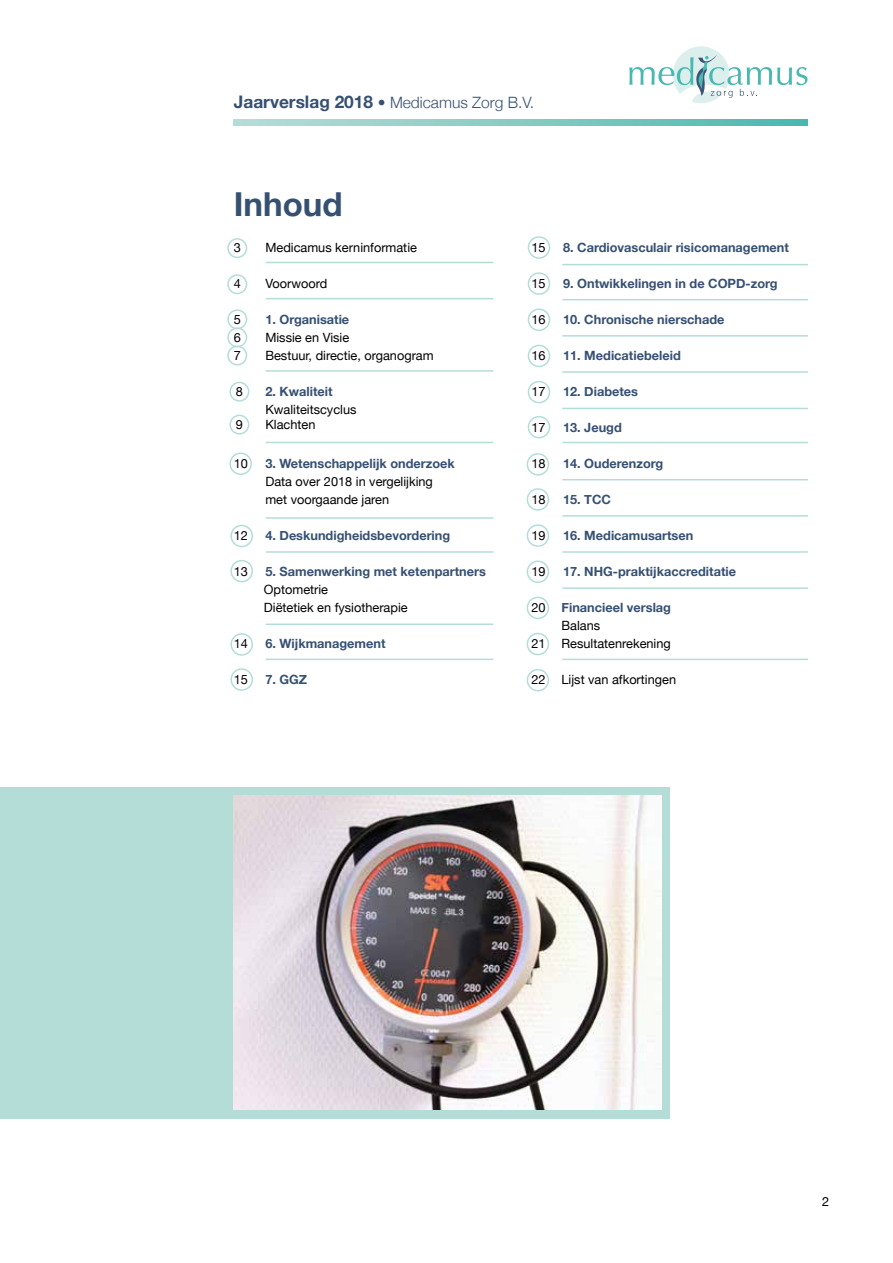
<style>
.page{position:relative;width:893px;height:1263px;background:#fff}
.page>*{position:absolute;margin:0;border:0;box-sizing:border-box;transform-origin:0 0}
.t1{font:700 33px "Helvetica Neue";color:#365072}
.t2{font:300 15.6px "Helvetica Neue";color:#365072}
.t3{font:700 12.75px "Helvetica Neue";color:#365072}
.t4{font:12.75px/18px "Helvetica Neue";color:#000}
.s1{font-weight:700;font-size:17.25px}
.s2{font-weight:400;color:#000}
</style>
<div class="page">
<div style="left:673px;top:46px;width:57px;height:57px;background:#ddefed;border-radius:50%"></div>
<svg style="left:629px;top:55px;width:178px;height:48px"></svg>
<svg style="left:234px;top:119px;width:574px;height:7px;background:#83cac2"></svg>
<hr style="left:266px;top:298px;width:227px;height:1px;background:#b5ddd7">
<hr style="left:266px;top:442px;width:227px;height:1px;background:#b5ddd7">
<hr style="left:562px;top:299px;width:246px;height:1px;background:#b5ddd7">
<hr style="left:562px;top:264px;width:246px;height:1px;background:#b5ddd7">
<hr style="left:562px;top:408px;width:246px;height:1px;background:#b5ddd7">
<hr style="left:562px;top:442px;width:246px;height:1px;background:#b5ddd7">
<div style="left:227px;top:238px;width:20px;height:20px;border:2px solid #b5ddd7;border-radius:50%"></div>
<div style="left:227px;top:309px;width:20px;height:20px;border:2px solid #b5ddd7;border-radius:50%"></div>
<div style="left:229px;top:382px;width:20px;height:20px;border:2px solid #b5ddd7;border-radius:50%"></div>
<hr style="left:266px;top:262px;width:227px;height:1px;background:#b5ddd7">
<hr style="left:266px;top:370px;width:227px;height:2px;background:#b5ddd7">
<div style="left:227px;top:274px;width:20px;height:20px;border:2px solid #b5ddd7;border-radius:50%"></div>
<div style="left:230px;top:560px;width:23px;height:22px;border:2px solid #b5ddd7;border-radius:50%"></div>
<div style="left:528px;top:236px;width:22px;height:23px;border:2px solid #b5ddd7;border-radius:50%"></div>
<div style="left:528px;top:272px;width:22px;height:23px;border:2px solid #b5ddd7;border-radius:50%"></div>
<div style="left:528px;top:345px;width:22px;height:22px;border:2px solid #b5ddd7;border-radius:50%"></div>
<div style="left:528px;top:416px;width:22px;height:22px;border:2px solid #b5ddd7;border-radius:50%"></div>
<div style="left:527px;top:453px;width:22px;height:23px;border:2px solid #b5ddd7;border-radius:50%"></div>
<hr style="left:266px;top:551px;width:227px;height:2px;background:#b5ddd7">
<div style="left:229px;top:452px;width:23px;height:23px;border:2px solid #b5ddd7;border-radius:50%"></div>
<hr style="left:266px;top:517px;width:227px;height:2px;background:#b5ddd7">
<div style="left:230px;top:525px;width:23px;height:22px;border:2px solid #b5ddd7;border-radius:50%"></div>
<div style="left:528px;top:308px;width:22px;height:23px;border:2px solid #b5ddd7;border-radius:50%"></div>
<div style="left:528px;top:381px;width:22px;height:22px;border:2px solid #b5ddd7;border-radius:50%"></div>
<div style="left:527px;top:488px;width:22px;height:23px;border:2px solid #b5ddd7;border-radius:50%"></div>
<hr style="left:562px;top:335px;width:246px;height:2px;background:#b5ddd7">
<hr style="left:562px;top:371px;width:246px;height:2px;background:#b5ddd7">
<hr style="left:562px;top:515px;width:246px;height:2px;background:#b5ddd7">
<div style="left:0;top:787px;width:670px;height:331px;background:#b5ddd7"></div>
<img style="left:234px;top:795px;width:427px;height:315px">
<div style="left:527px;top:524px;width:22px;height:23px;border:2px solid #b5ddd7;border-radius:50%"></div>
<div style="left:227px;top:327px;width:20px;height:20px;border:2px solid #b5ddd7;border-radius:50%"></div>
<div style="left:227px;top:345px;width:20px;height:20px;border:2px solid #b5ddd7;border-radius:50%"></div>
<div style="left:229px;top:415px;width:20px;height:20px;border:2px solid #b5ddd7;border-radius:50%"></div>
<hr style="left:266px;top:623px;width:227px;height:2px;background:#b5ddd7">
<div style="left:230px;top:633px;width:23px;height:23px;border:2px solid #b5ddd7;border-radius:50%"></div>
<hr style="left:266px;top:659px;width:227px;height:1px;background:#b5ddd7">
<div style="left:230px;top:668px;width:23px;height:23px;border:2px solid #b5ddd7;border-radius:50%"></div>
<hr style="left:562px;top:479px;width:246px;height:1px;background:#b5ddd7">
<hr style="left:562px;top:551px;width:246px;height:2px;background:#b5ddd7">
<div style="left:527px;top:560px;width:22px;height:23px;border:2px solid #b5ddd7;border-radius:50%"></div>
<hr style="left:562px;top:587px;width:246px;height:2px;background:#b5ddd7">
<div style="left:527px;top:597px;width:22px;height:22px;border:2px solid #b5ddd7;border-radius:50%"></div>
<hr style="left:562px;top:659px;width:246px;height:1px;background:#b5ddd7">
<div style="left:527px;top:633px;width:22px;height:22px;border:2px solid #b5ddd7;border-radius:50%"></div>
<div style="left:527px;top:669px;width:22px;height:22px;border:2px solid #b5ddd7;border-radius:50%"></div>
<p class="t2" style="left:234px;top:90px;width:302px"><span class="s1">Jaarverslag 2018</span> • Medicamus Zorg B.V.</p>
<h1 class="t1" style="left:234px;top:178px;width:110px">Inhoud</h1>
<p class="t4" style="left:234px;top:239px;width:9px">3</p>
<p class="t4" style="left:265px;top:239px;width:153px">Medicamus kerninformatie</p>
<p class="t4" style="left:234px;top:275px;width:9px">4</p>
<p class="t4" style="left:265px;top:275px;width:63px">Voorwoord</p>
<p class="t4" style="left:234px;top:311px;width:9px">5</p>
<p class="t3" style="left:265px;top:309px;width:85px">1. Organisatie</p>
<p class="t4" style="left:234px;top:329px;width:9px">6</p>
<p class="t4" style="left:265px;top:329px;width:85px">Missie en Visie</p>
<p class="t4" style="left:234px;top:347px;width:9px">7</p>
<p class="t4" style="left:265px;top:347px;width:170px">Bestuur, directie, organogram</p>
<p class="t4" style="left:236px;top:383px;width:9px">8</p>
<p class="t3" style="left:265px;top:381px;width:69px">2. Kwaliteit</p>
<p class="t4" style="left:265px;top:401px;width:93px">Kwaliteitscyclus</p>
<p class="t4" style="left:236px;top:416px;width:9px">9</p>
<p class="t4" style="left:265px;top:416px;width:52px">Klachten</p>
<p class="t4" style="left:234px;top:455px;width:16px">10</p>
<p class="t3" style="left:265px;top:453px;width:191px">3. Wetenschappelijk onderzoek</p>
<p class="t4" style="left:265px;top:473px;width:169px">Data over 2018 in vergelijking met voorgaande jaren</p>
<p class="t4" style="left:234px;top:527px;width:16px">12</p>
<p class="t3" style="left:265px;top:525px;width:186px">4. Deskundigheidsbevordering</p>
<p class="t4" style="left:234px;top:563px;width:16px">13</p>
<p class="t3" style="left:265px;top:561px;width:222px">5. Samenwerking met ketenpartners</p>
<p class="t4" style="left:264px;top:581px;width:145px">Optometrie<br>Diëtetiek en fysiotherapie</p>
<p class="t4" style="left:234px;top:635px;width:16px">14</p>
<p class="t3" style="left:265px;top:633px;width:122px">6. Wijkmanagement</p>
<p class="t4" style="left:234px;top:671px;width:16px">15</p>
<p class="t3" style="left:265px;top:669px;width:43px">7. GGZ</p>
<p class="t4" style="left:531px;top:239px;width:16px">15</p>
<p class="t3" style="left:563px;top:237px;width:227px">8. Cardiovasculair risicomanagement</p>
<p class="t4" style="left:531px;top:275px;width:16px">15</p>
<p class="t3" style="left:563px;top:273px;width:216px">9. Ontwikkelingen in de COPD-zorg</p>
<p class="t4" style="left:531px;top:311px;width:16px">16</p>
<p class="t3" style="left:563px;top:309px;width:163px">10. Chronische nierschade</p>
<p class="t4" style="left:531px;top:347px;width:16px">16</p>
<p class="t3" style="left:563px;top:345px;width:119px">11. Medicatiebeleid</p>
<p class="t4" style="left:531px;top:383px;width:16px">17</p>
<p class="t3" style="left:563px;top:381px;width:77px">12. Diabetes</p>
<p class="t4" style="left:531px;top:419px;width:16px">17</p>
<p class="t3" style="left:563px;top:417px;width:60px">13. Jeugd</p>
<p class="t4" style="left:531px;top:455px;width:16px">18</p>
<p class="t3" style="left:563px;top:453px;width:102px">14. Ouderenzorg</p>
<p class="t4" style="left:531px;top:491px;width:16px">18</p>
<p class="t3" style="left:563px;top:489px;width:49px">15. TCC</p>
<p class="t4" style="left:531px;top:527px;width:16px">19</p>
<p class="t3" style="left:563px;top:526px;width:132px">16. Medicamusartsen</p>
<p class="t4" style="left:531px;top:563px;width:16px">19</p>
<p class="t3" style="left:563px;top:562px;width:175px">17. NHG-praktijkaccreditatie</p>
<p class="t3" style="left:531px;top:598px;width:141px"><span class="s2">20</span> Financieel verslag</p>
<p class="t4" style="left:561px;top:617px;width:40px">Balans</p>
<p class="t4" style="left:531px;top:635px;width:141px">21 Resultatenrekening</p>
<p class="t4" style="left:531px;top:671px;width:146px">22 Lijst van afkortingen</p>
<p class="t4" style="left:822px;top:1193px;width:9px">2</p>
</div>
